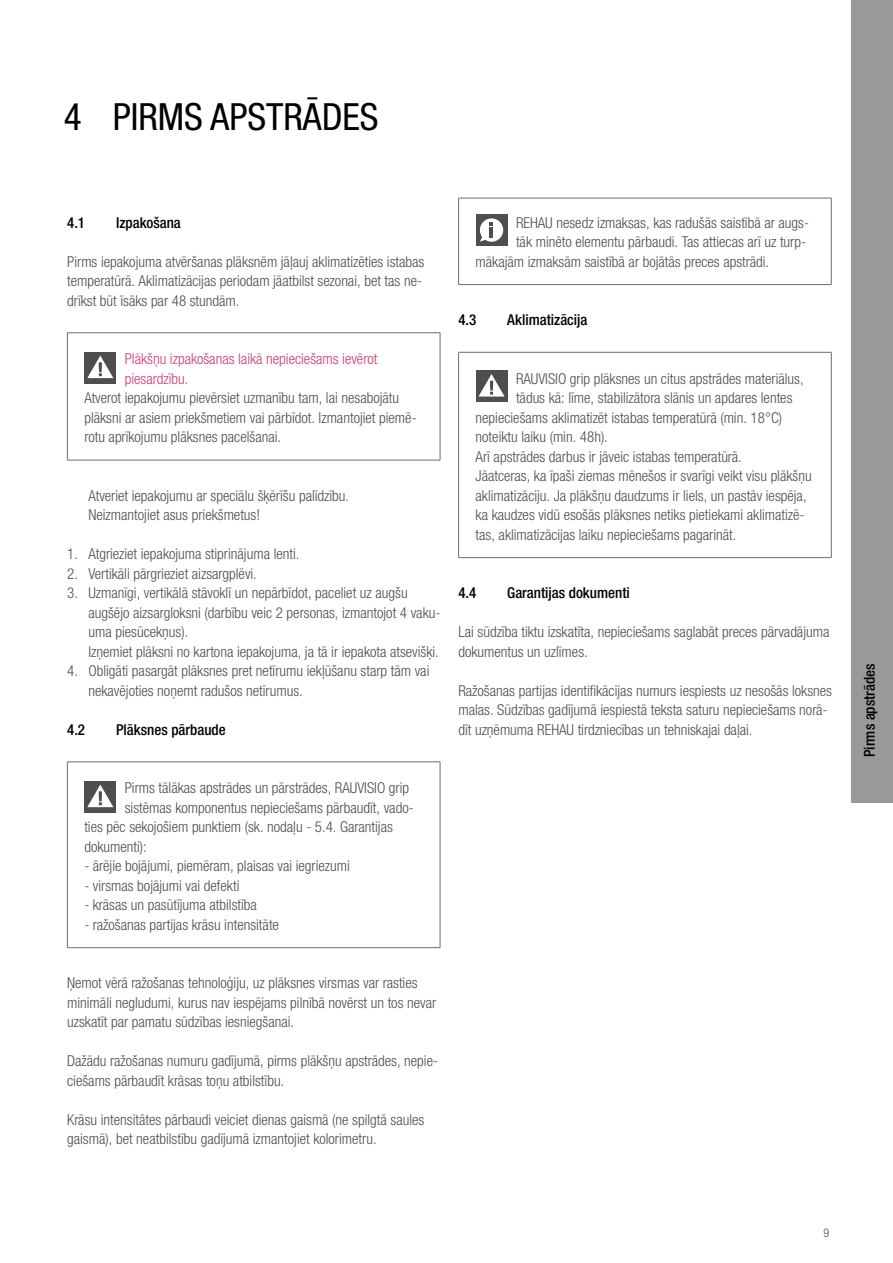
<style>
.page{position:relative;width:893px;height:1263px;background:#fff}
.page>*{position:absolute;margin:0;border:0;box-sizing:border-box;transform-origin:0 0}
.t1{font:condensed 37.5px "Helvetica Neue LTW1 G";color:#000}
.Bodytext{font:300 condensed 15px/19.5px "Helvetica Neue LTW1 G";color:#4e4e4d}
.Register{font:500 condensed 15px "Helvetica Neue LTW1 G";color:#000}
.Bodytext_indention_l{font:300 condensed 15px/19.5px "Helvetica Neue LTW1 G";color:#4e4e4d}
.Bodytext-2{font:300 condensed 15px "Helvetica Neue LTW1 G";color:#d13c73}
.Pagenumber_right{font:300 condensed 12px "Helvetica Neue LTW1 G";color:#4e4e4d}
</style>
<div class="page">
<hr style="left:67px;top:332px;width:373px;height:1px;background:#6d6d6c">
<hr style="left:67px;top:333px;width:1px;height:127px;background:#6d6d6c">
<hr style="left:440px;top:333px;width:1px;height:127px;background:#6d6d6c">
<hr style="left:67px;top:460px;width:373px;height:1px;background:#6d6d6c">
<div style="left:84px;top:352px;width:32px;height:32px;background:#4e4e4d"></div>
<svg style="left:87px;top:355px;width:26px;height:23px"></svg>
<hr style="left:67px;top:761px;width:373px;height:1px;background:#6d6d6c">
<hr style="left:67px;top:762px;width:1px;height:185px;background:#6d6d6c">
<hr style="left:440px;top:762px;width:1px;height:185px;background:#6d6d6c">
<hr style="left:67px;top:947px;width:373px;height:1px;background:#6d6d6c">
<div style="left:84px;top:781px;width:32px;height:32px;background:#4e4e4d"></div>
<svg style="left:87px;top:784px;width:26px;height:23px"></svg>
<hr style="left:458px;top:198px;width:373px;height:1px;background:#6d6d6c">
<hr style="left:458px;top:198px;width:1px;height:86px;background:#6d6d6c">
<hr style="left:831px;top:198px;width:1px;height:86px;background:#6d6d6c">
<hr style="left:458px;top:284px;width:373px;height:1px;background:#6d6d6c">
<div style="left:476px;top:214px;width:31px;height:32px;background:#4e4e4d"></div>
<svg style="left:480px;top:218px;width:23px;height:24px"></svg>
<hr style="left:458px;top:352px;width:373px;height:1px;background:#6d6d6c">
<hr style="left:458px;top:352px;width:1px;height:205px;background:#6d6d6c">
<hr style="left:831px;top:352px;width:1px;height:205px;background:#6d6d6c">
<hr style="left:458px;top:557px;width:373px;height:1px;background:#6d6d6c">
<div style="left:476px;top:370px;width:31px;height:32px;background:#4e4e4d"></div>
<svg style="left:478px;top:374px;width:27px;height:23px"></svg>
<div style="left:851px;top:0;width:42px;height:802px;background:#989999"></div>
<p class="t1" style="left:64px;top:95px;width:316px">4 PIRMS APSTRĀDES</p>
<p class="Register" style="left:67px;top:213px;width:19px">4.1</p>
<p class="Register" style="left:116px;top:213px;width:66px">Izpakošana</p>
<p class="Bodytext" style="left:67px;top:252px;width:359px">Pirms iepakojuma atvēršanas plāksnēm jāļauj aklimatizēties istabas temperatūrā. Aklimatizācijas periodam jāatbilst sezonai, bet tas ne&shy;drīkst būt īsāks par 48 stundām.</p>
<p class="Bodytext-2" style="left:125px;top:350px;width:254px">Plākšņu izpakošanas laikā nepieciešams ievērot</p>
<p class="Bodytext-2" style="left:125px;top:369px;width:65px">piesardzību.</p>
<p class="Bodytext" style="left:84px;top:388px;width:334px">Atverot iepakojumu pievērsiet uzmanību tam, lai nesabojātu plāksni ar asiem priekšmetiem vai pārbīdot. Izmantojiet piemē&shy;rotu aprīkojumu plāksnes pacelšanai.</p>
<p class="Bodytext_indention_l" style="left:88px;top:486px;width:262px">Atveriet iepakojumu ar speciālu šķērīšu palīdzību.<br>Neizmantojiet asus priekšmetus!</p>
<p class="Bodytext" style="left:67px;top:544px;width:234px">1. Atgrieziet iepakojuma stiprinājuma lenti.</p>
<p class="Bodytext" style="left:67px;top:564px;width:191px">2. Vertikāli pārgrieziet aizsargplēvi.</p>
<p class="Bodytext" style="left:88px;top:583px;width:353px;text-indent:-21px">3. Uzmanīgi, vertikālā stāvoklī un nepārbīdot, paceliet uz augšu augšējo aizsargloksni (darbību veic 2 personas, izmantojot 4 vaku&shy;uma piesūcekņus).<br>Izņemiet plāksni no kartona iepakojuma, ja tā ir iepakota atsevišķi.</p>
<p class="Bodytext" style="left:88px;top:661px;width:342px;text-indent:-21px">4. Obligāti pasargāt plāksnes pret netīrumu iekļūšanu starp tām vai nekavējoties noņemt radušos netīrumus.</p>
<p class="Register" style="left:67px;top:720px;width:19px">4.2</p>
<p class="Register" style="left:116px;top:720px;width:111px">Plāksnes pārbaude</p>
<p class="Bodytext" style="left:125px;top:778px;width:286px">Pirms tālākas apstrādes un pārstrādes, RAUVISIO grip</p>
<p class="Bodytext" style="left:125px;top:798px;width:290px">sistēmas komponentus nepieciešams pārbaudīt, vado-</p>
<p class="Bodytext" style="left:84px;top:817px;width:310px">ties pēc sekojošiem punktiem (sk. nodaļu - 5.4. Garantijas</p>
<p class="Bodytext" style="left:84px;top:837px;width:64px">dokumenti):</p>
<p class="Bodytext" style="left:84px;top:856px;width:267px">- ārējie bojājumi, piemēram, plaisas vai iegriezumi</p>
<p class="Bodytext" style="left:84px;top:876px;width:157px">- virsmas bojājumi vai defekti</p>
<p class="Bodytext" style="left:84px;top:895px;width:174px">- krāsas un pasūtījuma atbilstība</p>
<p class="Bodytext" style="left:84px;top:915px;width:196px">- ražošanas partijas krāsu intensitāte</p>
<p class="Bodytext" style="left:67px;top:973px;width:371px">Ņemot vērā ražošanas tehnoloģiju, uz plāksnes virsmas var rasties minimāli negludumi, kurus nav iespējams pilnībā novērst un tos nevar uzskatīt par pamatu sūdzības iesniegšanai.</p>
<p class="Bodytext" style="left:67px;top:1051px;width:372px">Dažādu ražošanas numuru gadījumā, pirms plākšņu apstrādes, nepie&shy;ciešams pārbaudīt krāsas toņu atbilstību.</p>
<p class="Bodytext" style="left:67px;top:1110px;width:359px">Krāsu intensitātes pārbaudi veiciet dienas gaismā (ne spilgtā saules gaismā), bet neatbilstību gadījumā izmantojiet kolorimetru.</p>
<p class="Bodytext" style="left:516px;top:213px;width:295px">REHAU nesedz izmaksas, kas radušās saistībā ar augs-</p>
<p class="Bodytext" style="left:516px;top:232px;width:292px">tāk minēto elementu pārbaudi. Tas attiecas arī uz turp-</p>
<p class="Bodytext" style="left:476px;top:252px;width:295px">mākajām izmaksām saistībā ar bojātās preces apstrādi.</p>
<p class="Register" style="left:458px;top:311px;width:19px">4.3</p>
<p class="Register" style="left:507px;top:311px;width:82px">Aklimatizācija</p>
<p class="Bodytext" style="left:516px;top:369px;width:289px">RAUVISIO grip plāksnes un citus apstrādes materiālus,</p>
<p class="Bodytext" style="left:516px;top:388px;width:278px">tādus kā: līme, stabilizātora slānis un apdares lentes</p>
<p class="Bodytext" style="left:476px;top:408px;width:308px">nepieciešams aklimatizēt istabas temperatūrā (min. 18°C)</p>
<p class="Bodytext" style="left:476px;top:427px;width:134px">noteiktu laiku (min. 48h).</p>
<p class="Bodytext" style="left:476px;top:447px;width:268px">Arī apstrādes darbus ir jāveic istabas temperatūrā.</p>
<p class="Bodytext" style="left:476px;top:466px;width:338px">Jāatceras, ka īpaši ziemas mēnešos ir svarīgi veikt visu plākšņu aklimatizāciju. Ja plākšņu daudzums ir liels, un pastāv iespēja, ka kaudzes vidū esošās plāksnes netiks pietiekami aklimatizē&shy;tas, aklimatizācijas laiku nepieciešams pagarināt.</p>
<p class="Register" style="left:458px;top:584px;width:19px">4.4</p>
<p class="Register" style="left:507px;top:584px;width:124px">Garantijas dokumenti</p>
<p class="Bodytext" style="left:458px;top:622px;width:373px">Lai sūdzība tiktu izskatīta, nepieciešams saglabāt preces pārvadājuma dokumentus un uzlīmes.</p>
<p class="Bodytext" style="left:458px;top:681px;width:375px">Ražošanas partijas identifikācijas numurs iespiests uz nesošās loksnes malas. Sūdzības gadījumā iespiestā teksta saturu nepieciešams norā&shy;dīt uzņēmuma REHAU tirdzniecības un tehniskajai daļai.</p>
<p class="Register" style="left:860px;top:757px;width:95px;rotate:-90deg">Pirms apstrādes</p>
<p class="Pagenumber_right" style="left:823px;top:1226px;width:7px">9</p>
</div>
